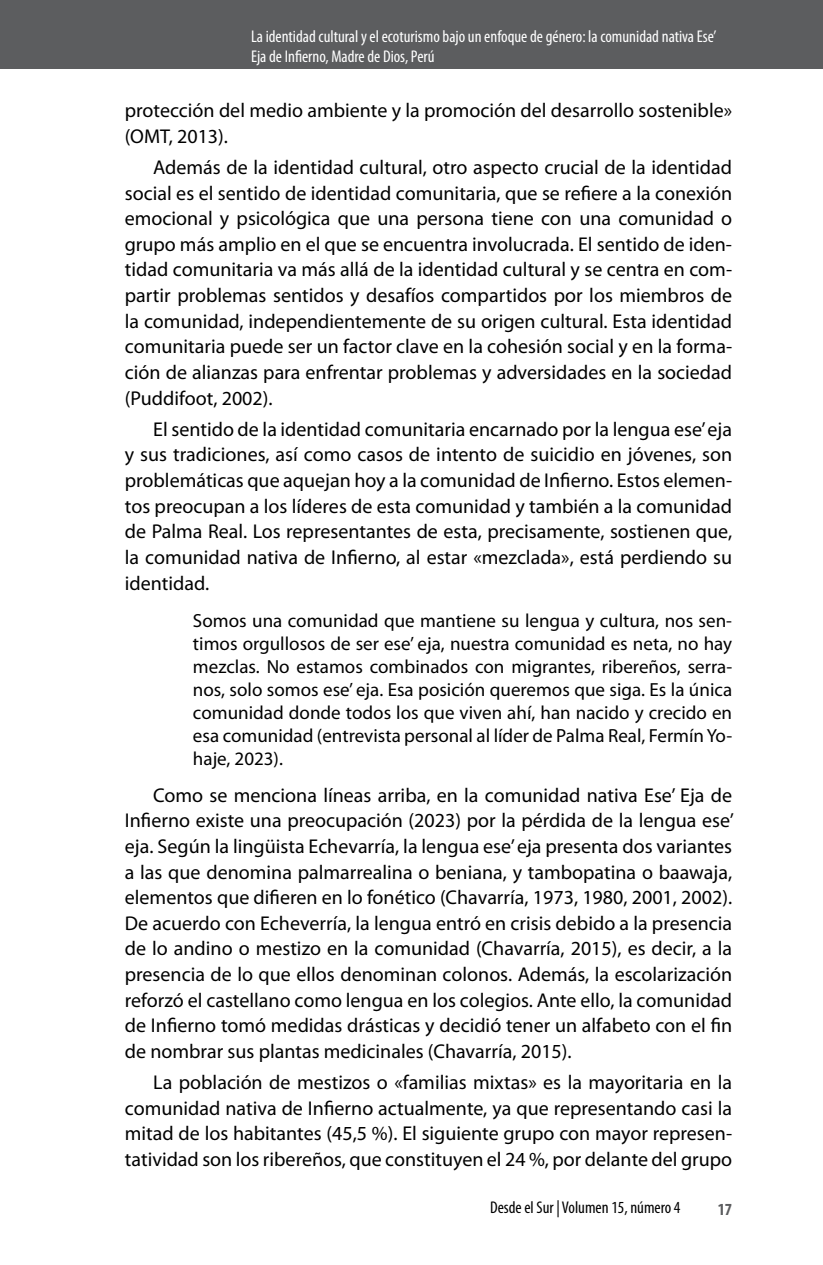
<style>
.page{position:relative;width:823px;height:1265px;background:#fff}
.page>*{position:absolute;margin:0;border:0;box-sizing:border-box;transform-origin:0 0}
.t1{font:20px/25.6px "Myriad Pro";color:#000;text-align:justify}
.t2{font:19px/23px "Myriad Pro";color:#000;text-align:justify}
.t3{font:condensed 17px/20px "Myriad Pro";color:#fff}
.t4{font:condensed 17px "Myriad Pro";color:#000}
.t5{font:700 condensed 17px "Myriad Pro";color:#5c5d5f}
</style>
<div class="page">
<div style="left:0;top:0;width:822px;height:68px;background:#5c5d5f"></div>
<p class="t3" style="left:251px;top:26px;width:467px">La identidad cultural y el ecoturismo bajo un enfoque de género: la comunidad nativa Ese’<br>Eja de Infierno, Madre de Dios, Perú</p>
<p class="t1" style="left:125px;top:97px;width:608px">protección del medio ambiente y la promoción del desarrollo sostenible» (OMT, 2013).</p>
<p class="t1" style="left:125px;top:154px;width:608px;text-indent:28px">Además de la identidad cultural, otro aspecto crucial de la identidad social es el sentido de identidad comunitaria, que se refiere a la conexión emocional y psicológica que una persona tiene con una comunidad o grupo más amplio en el que se encuentra involucrada. El sentido de iden&shy;tidad comunitaria va más allá de la identidad cultural y se centra en com&shy;partir problemas sentidos y desafíos compartidos por los miembros de la comunidad, independientemente de su origen cultural. Esta identidad comunitaria puede ser un factor clave en la cohesión social y en la forma&shy;ción de alianzas para enfrentar problemas y adversidades en la sociedad (Puddifoot, 2002).</p>
<p class="t1" style="left:125px;top:416px;width:608px;text-indent:28px">El sentido de la identidad comunitaria encarnado por la lengua ese’ eja y sus tradiciones, así como casos de intento de suicidio en jóvenes, son problemáticas que aquejan hoy a la comunidad de Infierno. Estos elemen&shy;tos preocupan a los líderes de esta comunidad y también a la comunidad de Palma Real. Los representantes de esta, precisamente, sostienen que, la comunidad nativa de Infierno, al estar «mezclada», está perdiendo su identidad.</p>
<p class="t2" style="left:193px;top:608px;width:540px">Somos una comunidad que mantiene su lengua y cultura, nos sen&shy;timos orgullosos de ser ese’ eja, nuestra comunidad es neta, no hay mezclas. No estamos combinados con migrantes, ribereños, serra&shy;nos, solo somos ese’ eja. Esa posición queremos que siga. Es la única comunidad donde todos los que viven ahí, han nacido y crecido en esa comunidad (entrevista personal al líder de Palma Real, Fermín Yo&shy;haje, 2023).</p>
<p class="t1" style="left:125px;top:781px;width:610px;text-indent:28px">Como se menciona líneas arriba, en la comunidad nativa Ese’ Eja de Infierno existe una preocupación (2023) por la pérdida de la lengua ese’ eja. Según la lingüista Echevarría, la lengua ese’ eja presenta dos variantes a las que denomina palmarrealina o beniana, y tambopatina o baawaja, elementos que difieren en lo fonético (Chavarría, 1973, 1980, 2001, 2002).<br>De acuerdo con Echeverría, la lengua entró en crisis debido a la presencia de lo andino o mestizo en la comunidad (Chavarría, 2015), es decir, a la presencia de lo que ellos denominan colonos. Además, la escolarización reforzó el castellano como lengua en los colegios. Ante ello, la comunidad de Infierno tomó medidas drásticas y decidió tener un alfabeto con el fin de nombrar sus plantas medicinales (Chavarría, 2015).</p>
<p class="t1" style="left:125px;top:1069px;width:608px;text-indent:28px">La población de mestizos o «familias mixtas» es la mayoritaria en la comunidad nativa de Infierno actualmente, ya que representando casi la mitad de los habitantes (45,5 %). El siguiente grupo con mayor represen&shy;tatividad son los ribereños, que constituyen el 24 %, por delante del grupo</p>
<p class="t4" style="left:489px;top:1196px;width:192px">Desde el Sur | Volumen 15, número 4</p>
<p class="t5" style="left:717px;top:1198px;width:16px">17</p>
</div>
